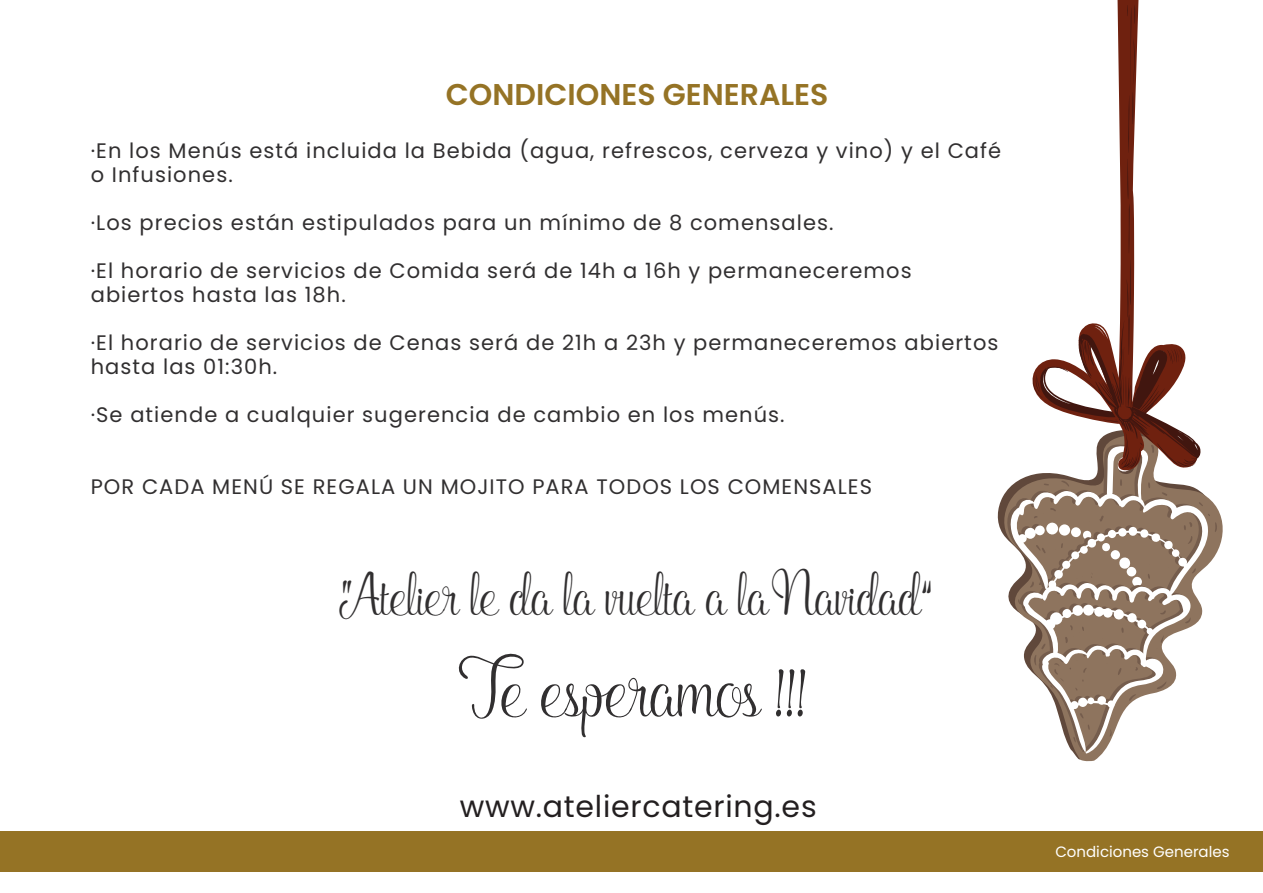
<style>
.page{position:relative;width:1263px;height:893px;background:#fff}
.page>*{position:absolute;margin:0;border:0;box-sizing:border-box;transform-origin:0 0}
.t1{font:64.5px "Aleandra Script";color:#312f30}
.t2{font:48px "Aleandra Script";color:#312f30}
.t3{font:30px "Poppins";letter-spacing:.025em;color:#231f20}
.t4{font:600 30px "Poppins";color:#957325}
.t5{font:21px/24px "Poppins";letter-spacing:.05em;color:#312f30}
.t6{font:15px "Poppins";color:#fff}
</style>
<div class="page">
<div style="left:0;top:831px;width:1263px;height:41px;background:#957325"></div>
<svg style="left:1002px;top:493px;width:221px;height:268px"></svg>
<svg style="left:1008px;top:472px;width:202px;height:282px"></svg>
<svg style="left:1130px;top:667px;width:8px;height:4px"></svg>
<svg style="left:1073px;top:713px;width:17px;height:29px"></svg>
<svg style="left:1158px;top:608px;width:8px;height:7px"></svg>
<svg style="left:1185px;top:617px;width:6px;height:7px"></svg>
<svg style="left:1157px;top:635px;width:7px;height:14px"></svg>
<svg style="left:1192px;top:568px;width:4px;height:5px"></svg>
<svg style="left:1208px;top:514px;width:10px;height:18px"></svg>
<svg style="left:1199px;top:502px;width:4px;height:4px"></svg>
<svg style="left:1061px;top:480px;width:8px;height:7px"></svg>
<svg style="left:1044px;top:483px;width:5px;height:3px"></svg>
<svg style="left:1050px;top:508px;width:6px;height:4px"></svg>
<svg style="left:1034px;top:514px;width:10px;height:4px"></svg>
<svg style="left:1036px;top:545px;width:10px;height:9px"></svg>
<svg style="left:1077px;top:577px;width:6px;height:2px"></svg>
<svg style="left:1090px;top:573px;width:3px;height:5px"></svg>
<svg style="left:1121px;top:627px;width:3px;height:6px"></svg>
<svg style="left:1118px;top:668px;width:3px;height:7px"></svg>
<svg style="left:1030px;top:581px;width:4px;height:6px"></svg>
<svg style="left:1055px;top:543px;width:8px;height:7px"></svg>
<svg style="left:1099px;top:516px;width:5px;height:6px"></svg>
<svg style="left:1120px;top:479px;width:2px;height:7px"></svg>
<svg style="left:1148px;top:482px;width:2px;height:6px"></svg>
<svg style="left:1162px;top:492px;width:6px;height:4px"></svg>
<svg style="left:1157px;top:681px;width:9px;height:9px"></svg>
<svg style="left:1129px;top:694px;width:7px;height:7px"></svg>
<svg style="left:1109px;top:729px;width:3px;height:8px"></svg>
<svg style="left:1033px;top:625px;width:54px;height:66px"></svg>
<svg style="left:1147px;top:574px;width:3px;height:5px"></svg>
<svg style="left:1187px;top:536px;width:6px;height:8px"></svg>
<svg style="left:1184px;top:522px;width:9px;height:8px"></svg>
<svg style="left:1097px;top:0;width:57px;height:472px"></svg>
<svg style="left:1127px;top:159px;width:3px;height:94px"></svg>
<svg style="left:1032px;top:260px;width:169px;height:210px"></svg>
<svg style="left:1127px;top:4px;width:9px;height:149px"></svg>
<h3 class="t4" style="left:446px;top:77px;width:384px">CONDICIONES GENERALES</h3>
<p class="t5" style="left:91px;top:138px;width:912px">·En los Menús está incluida la Bebida (agua, refrescos, cerveza y vino) y el Café o Infusiones.</p>
<p class="t5" style="left:91px;top:210px;width:744px">·Los precios están estipulados para un mínimo de 8 comensales.</p>
<p class="t5" style="left:91px;top:258px;width:822px">·El horario de servicios de Comida será de 14h a 16h y permaneceremos abiertos hasta las 18h.</p>
<p class="t5" style="left:91px;top:330px;width:909px">·El horario de servicios de Cenas será de 21h a 23h y permaneceremos abiertos hasta las 01:30h.</p>
<p class="t5" style="left:91px;top:402px;width:695px">·Se atiende a cualquier sugerencia de cambio en los menús.</p>
<p class="t5" style="left:91px;top:474px;width:783px">POR CADA MENÚ SE REGALA UN MOJITO PARA TODOS LOS COMENSALES</p>
<h2 class="t2" style="left:340px;top:561px;width:595px">“Atelier le da la vuelta a la Navidad”</h2>
<h1 class="t1" style="left:468px;top:644px;width:342px">Te esperamos !!!</h1>
<h3 class="t3" style="left:460px;top:789px;width:358px">www.ateliercatering.es</h3>
<p class="t6" style="left:1055px;top:843px;width:176px">Condiciones Generales</p>
</div>
